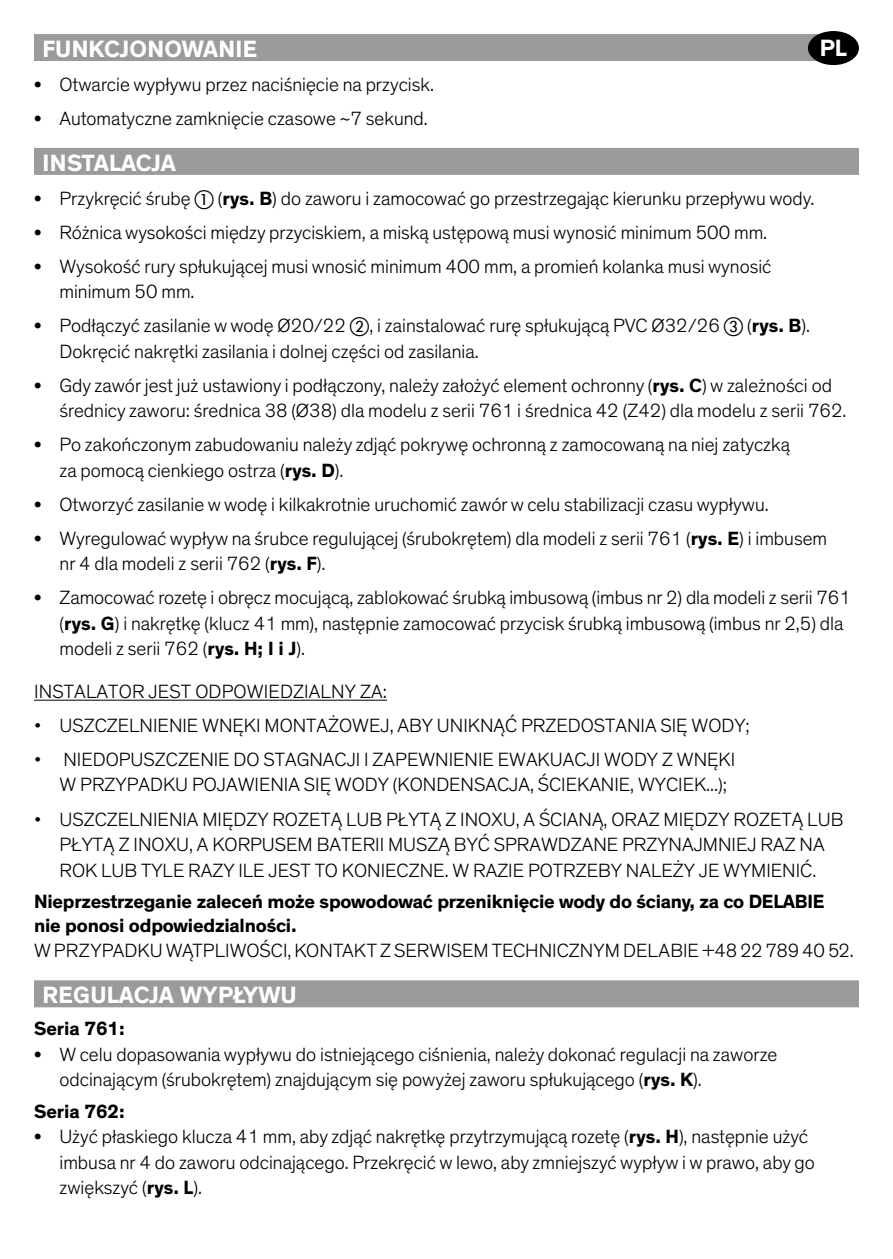
<style>
.page{position:relative;width:893px;height:1259px;background:#fff}
.page>*{position:absolute;margin:0;border:0;box-sizing:border-box;transform-origin:0 0}
.t1{font:700 24px "Theinhardt";color:#fff}
.t2{font:300 19.5px/25.5px "Theinhardt";color:#000}
.t3{font:700 19.5px/23.4px "Theinhardt";letter-spacing:-.01em;color:#000}
.s1{font-weight:500}
.s2{font-family:"European Pi One";font-weight:400}
.s3{font-weight:700}
</style>
<div class="page">
<div style="left:34px;top:34px;width:808px;height:27px;background:#9b9b9b"></div>
<div style="left:34px;top:148px;width:825px;height:27px;background:#9b9b9b"></div>
<hr style="left:34px;top:699px;width:353px;height:1px;background:#000">
<div style="left:34px;top:980px;width:825px;height:27px;background:#9b9b9b"></div>
<div style="left:808px;top:31px;width:51px;height:34px;background:#000;border-radius:50%"></div>
<p class="t1" style="left:820px;top:33px;width:29px">PL</p>
<p class="t1" style="left:43px;top:34px;width:216px">FUNKCJONOWANIE</p>
<p class="t2" style="left:34px;top:72px;width:401px"><span class="s1">•</span> Otwarcie wypływu przez naciśnięcie na przycisk.</p>
<p class="t2" style="left:34px;top:106px;width:395px"><span class="s1">•</span> Automatyczne zamknięcie czasowe ~7 sekund.</p>
<p class="t1" style="left:43px;top:148px;width:135px">INSTALACJA</p>
<p class="t2" style="left:34px;top:186px;width:782px"><span class="s1">•</span> Przykręcić śrubę <span class="s2">a</span> (<span class="s3">rys. B</span>) do zaworu i zamocować go przestrzegając kierunku przepływu wody.</p>
<p class="t2" style="left:34px;top:220px;width:735px"><span class="s1">•</span> Różnica wysokości między przyciskiem, a miską ustępową musi wynosić minimum 500 mm.</p>
<p class="t2" style="left:60px;top:254px;width:713px;text-indent:-26px"><span class="s1">•</span> Wysokość rury spłukującej musi wnosić minimum 400 mm, a promień kolanka musi wynosić minimum 50 mm.</p>
<p class="t2" style="left:60px;top:313px;width:752px;text-indent:-26px"><span class="s1">•</span> Podłączyć zasilanie w wodę Ø20/22 <span class="s2">b</span>, i zainstalować rurę spłukującą PVC Ø32/26 <span class="s2">c</span> (<span class="s3">rys. B</span>).<br>Dokręcić nakrętki zasilania i dolnej części od zasilania.</p>
<p class="t2" style="left:60px;top:373px;width:788px;text-indent:-26px"><span class="s1">•</span> Gdy zawór jest już ustawiony i podłączony, należy założyć element ochronny (<span class="s3">rys. C</span>) w zależności od średnicy zaworu: średnica 38 (Ø38) dla modelu z serii 761 i średnica 42 (Z42) dla modelu z serii 762.</p>
<p class="t2" style="left:60px;top:432px;width:732px;text-indent:-26px"><span class="s1">•</span> Po zakończonym zabudowaniu należy zdjąć pokrywę ochronną z zamocowaną na niej zatyczką za pomocą cienkiego ostrza (<span class="s3">rys. D</span>).</p>
<p class="t2" style="left:34px;top:492px;width:736px"><span class="s1">•</span> Otworzyć zasilanie w wodę i kilkakrotnie uruchomić zawór w celu stabilizacji czasu wypływu.</p>
<p class="t2" style="left:60px;top:526px;width:769px;text-indent:-26px"><span class="s1">•</span> Wyregulować wypływ na śrubce regulującej (śrubokrętem) dla modeli z serii 761 (<span class="s3">rys. E</span>) i imbusem nr 4 dla modeli z serii 762 (<span class="s3">rys. F</span>).</p>
<p class="t2" style="left:60px;top:585px;width:793px;text-indent:-26px"><span class="s1">•</span> Zamocować rozetę i obręcz mocującą, zablokować śrubką imbusową (imbus nr 2) dla modeli z serii 761 (<span class="s3">rys. G</span>) i nakrętkę (klucz 41 mm), następnie zamocować przycisk śrubką imbusową (imbus nr 2,5) dla modeli z serii 762 (<span class="s3">rys. H; I i J</span>).</p>
<p class="t2" style="left:34px;top:679px;width:354px">INSTALATOR JEST ODPOWIEDZIALNY ZA:</p>
<p class="t2" style="left:34px;top:713px;width:717px">• USZCZELNIENIE WNĘKI MONTAŻOWEJ, ABY UNIKNĄĆ PRZEDOSTANIA SIĘ WODY;</p>
<p class="t2" style="left:60px;top:747px;width:677px;text-indent:-26px">• NIEDOPUSZCZENIE DO STAGNACJI I ZAPEWNIENIE EWAKUACJI WODY Z WNĘKI<br>W PRZYPADKU POJAWIENIA SIĘ WODY (KONDENSACJA, ŚCIEKANIE, WYCIEK...);</p>
<p class="t2" style="left:34px;top:806px;width:811px;text-align:center">• USZCZELNIENIA MIĘDZY ROZETĄ LUB PŁYTĄ Z INOXU, A ŚCIANĄ, ORAZ MIĘDZY ROZETĄ LUB<br>PŁYTĄ Z INOXU, A KORPUSEM BATERII MUSZĄ BYĆ SPRAWDZANE PRZYNAJMNIEJ RAZ NA<br>ROK LUB TYLE RAZY ILE JEST TO KONIECZNE. W RAZIE POTRZEBY NALEŻY JE WYMIENIĆ.</p>
<p class="t3" style="left:34px;top:890px;width:792px">Nieprzestrzeganie zaleceń może spowodować przeniknięcie wody do ściany, za co DELABIE nie ponosi odpowiedzialności.</p>
<p class="t2" style="left:34px;top:938px;width:821px">W PRZYPADKU WĄTPLIWOŚCI, KONTAKT Z SERWISEM TECHNICZNYM DELABIE +48 22 789 40 52.</p>
<p class="t1" style="left:43px;top:980px;width:256px">REGULACJA WYPŁYWU</p>
<p class="t3" style="left:34px;top:1017px;width:92px">Seria 761:</p>
<p class="t2" style="left:60px;top:1041px;width:719px;text-indent:-26px"><span class="s1">•</span> W celu dopasowania wypływu do istniejącego ciśnienia, należy dokonać regulacji na zaworze odcinającym (śrubokrętem) znajdującym się powyżej zaworu spłukującego (<span class="s3">rys. K</span>).</p>
<p class="t3" style="left:34px;top:1100px;width:92px">Seria 762:</p>
<p class="t2" style="left:60px;top:1124px;width:757px;text-indent:-26px"><span class="s1">•</span> Użyć płaskiego klucza 41 mm, aby zdjąć nakrętkę przytrzymującą rozetę (<span class="s3">rys. H</span>), następnie użyć imbusa nr 4 do zaworu odcinającego. Przekręcić w lewo, aby zmniejszyć wypływ i w prawo, aby go zwiększyć (<span class="s3">rys. L</span>).</p>
</div>
